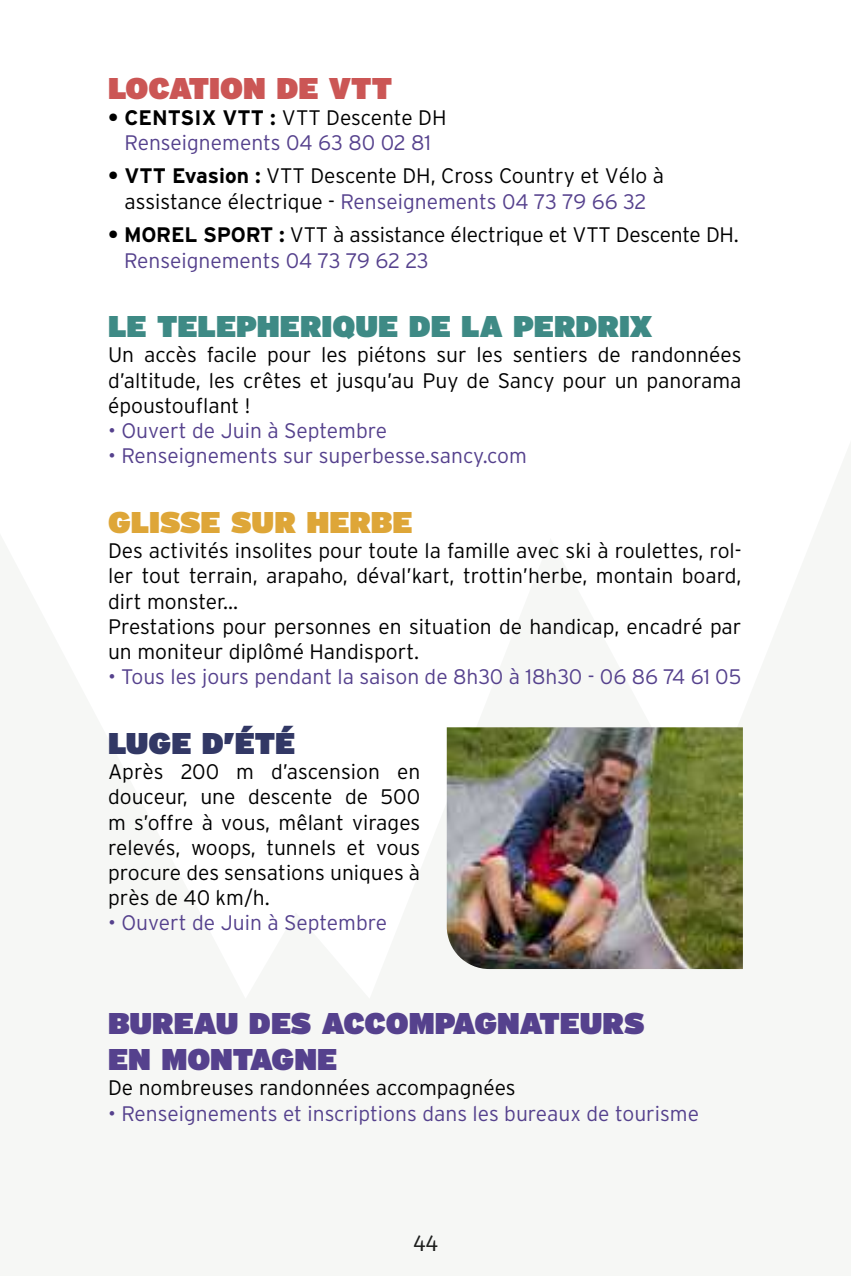
<style>
.page{position:relative;width:851px;height:1276px;background:#fff}
.page>*{position:absolute;margin:0;border:0;box-sizing:border-box;transform-origin:0 0}
.t1{font:900 30px/36px "Interstate";color:#55418d}
.t2{font:900 30px "Interstate";color:#3e8a85}
.t3{font:900 30px "Interstate";color:#dea638}
.t4{font:900 30px "Interstate";color:#cb5655}
.t5{font:900 30px "Interstate";color:#323865}
.t6{font:300 24px "Bree";color:#000}
.t7{font:300 21px/25.2px "Interstate";color:#000}
.t8{font:300 21px/25.2px "Interstate";color:#55418d;text-align:center}
.s1{font-weight:700;color:#000}
.s2{color:#000}
.s3{font-weight:700}
.s4{color:#55418d}
</style>
<div class="page">
<img style="left:446px;top:727px;width:296px;height:242px">
<h1 class="t4" style="left:108px;top:70px;width:285px">LOCATION DE VTT</h1>
<p class="t8" style="left:108px;top:104px;width:340px"><span class="s1">• CENTSIX VTT :</span> <span class="s2">VTT Descente DH<br></span>Renseignements 04 63 80 02 81</p>
<p class="t7" style="left:108px;top:163px;width:557px;text-align:center"><span class="s3">• VTT Evasion :</span> VTT Descente DH, Cross Country et Vélo à assistance électrique - <span class="s4">Renseignements 04 73 79 66 32</span></p>
<p class="t7" style="left:124px;top:222px;width:616px;text-indent:-16px"><span class="s3">• MOREL SPORT :</span> VTT à assistance électrique et VTT Descente DH.<br><span class="s4">Renseignements 04 73 79 62 23</span></p>
<h1 class="t2" style="left:108px;top:308px;width:545px">LE TELEPHERIQUE DE LA PERDRIX</h1>
<p class="t7" style="left:108px;top:342px;width:635px;text-align:justify">Un accès facile pour les piétons sur les sentiers de randonnées d’altitude, les crêtes et jusqu’au Puy de Sancy pour un panorama époustouflant !</p>
<p class="t8" style="left:108px;top:418px;width:280px">• Ouvert de Juin à Septembre</p>
<p class="t8" style="left:108px;top:443px;width:420px">• Renseignements sur superbesse.sancy.com</p>
<h1 class="t3" style="left:108px;top:504px;width:306px">GLISSE SUR HERBE</h1>
<p class="t7" style="left:108px;top:538px;width:635px">Des activités insolites pour toute la famille avec ski à roulettes, rol&shy;ler tout terrain, arapaho, déval’kart, trottin’herbe, montain board, dirt monster...<br>Prestations pour personnes en situation de handicap, encadré par un moniteur diplômé Handisport.</p>
<p class="t8" style="left:108px;top:664px;width:634px">• Tous les jours pendant la saison de 8h30 à 18h30 - 06 86 74 61 05</p>
<h1 class="t5" style="left:108px;top:725px;width:189px">LUGE D’ÉTÉ</h1>
<p class="t7" style="left:108px;top:759px;width:314px;text-align:justify">Après 200 m d’ascension en douceur, une descente de 500 m s’offre à vous, mêlant virages relevés, woops, tunnels et vous procure des sensations uniques à près de 40 km/h.</p>
<p class="t8" style="left:108px;top:910px;width:280px">• Ouvert de Juin à Septembre</p>
<h1 class="t1" style="left:108px;top:1004px;width:538px">BUREAU DES ACCOMPAGNATEURS<br>EN MONTAGNE</h1>
<p class="t7" style="left:108px;top:1075px;width:409px">De nombreuses randonnées accompagnées</p>
<p class="t8" style="left:108px;top:1100px;width:592px">• Renseignements et inscriptions dans les bureaux de tourisme</p>
<p class="t6" style="left:413px;top:1225px;width:26px">44</p>
</div>
